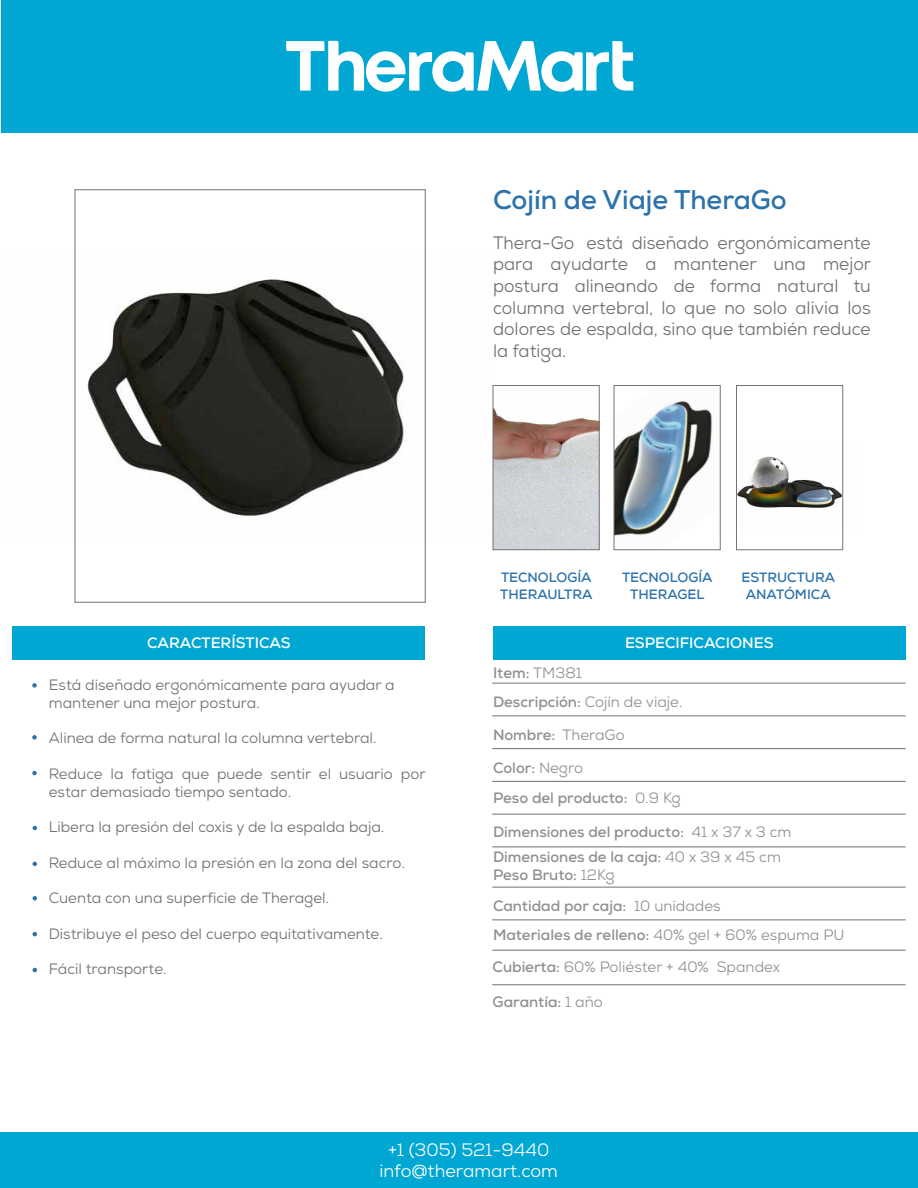
<style>
.page{position:relative;width:918px;height:1188px;background:#fff}
.page>*{position:absolute;margin:0;border:0;box-sizing:border-box;transform-origin:0 0}
.t1{font:700 27px "Nexa";color:#2c72ab}
.t2{font:18px/21.6px "Nexa";color:#717070;text-align:justify}
.t3{font:18px/21.6px "Nexa";color:#fff;text-align:center}
.t4{font:15px/17.9px "Nexa";color:#717070}
.t5{font:700 15px/18px "Nexa";color:#918f93}
.t6{font:15px "Nexa";color:#918f93}
.t7{font:700 15px "Nexa";color:#fff}
.t8{font:700 13.5px/16.2px "Nexa";color:#2c72ab;text-align:center}
.s1{font-weight:400}
.s2{font-weight:700}
</style>
<div class="page">
<img style="left:738px;top:441px;width:106px;height:88px">
<img style="left:74px;top:251px;width:419px;height:292px">
<svg style="left:32px;top:683px;width:5px;height:5px"></svg>
<svg style="left:33px;top:826px;width:4px;height:4px"></svg>
<svg style="left:33px;top:862px;width:4px;height:4px"></svg>
<svg style="left:33px;top:896px;width:4px;height:5px"></svg>
<svg style="left:33px;top:932px;width:4px;height:4px"></svg>
<svg style="left:33px;top:968px;width:4px;height:4px"></svg>
<svg style="left:32px;top:771px;width:5px;height:4px"></svg>
<svg style="left:32px;top:735px;width:5px;height:5px"></svg>
<div style="left:0;top:1132px;width:918px;height:56px;background:#00a7d3"></div>
<div style="left:13px;top:626px;width:412px;height:34px;background:#00a7d3"></div>
<div style="left:493px;top:626px;width:413px;height:34px;background:#00a7d3"></div>
<hr style="left:492px;top:950px;width:414px;height:1px;background:#717070">
<hr style="left:492px;top:984px;width:414px;height:1px;background:#717070">
<hr style="left:492px;top:683px;width:414px;height:1px;background:#717070">
<hr style="left:492px;top:716px;width:414px;height:1px;background:#717070">
<hr style="left:492px;top:748px;width:414px;height:1px;background:#717070">
<hr style="left:492px;top:781px;width:414px;height:1px;background:#717070">
<hr style="left:492px;top:814px;width:414px;height:1px;background:#717070">
<hr style="left:492px;top:846px;width:414px;height:1px;background:#717070">
<hr style="left:492px;top:887px;width:414px;height:1px;background:#717070">
<hr style="left:492px;top:920px;width:414px;height:1px;background:#717070">
<img style="left:495px;top:409px;width:103px;height:139px">
<div style="left:493px;top:385px;width:107px;height:165px;border:1px solid #767473"></div>
<img style="left:616px;top:400px;width:97px;height:136px">
<div style="left:614px;top:385px;width:107px;height:165px;border:1px solid #767473"></div>
<div style="left:736px;top:385px;width:107px;height:165px;border:1px solid #767473"></div>
<div style="left:1px;top:0;width:917px;height:133px;background:#00a7d3"></div>
<svg style="left:286px;top:41px;width:347px;height:51px"></svg>
<h1 class="t1" style="left:493px;top:182px;width:295px">Cojín de Viaje TheraGo</h1>
<p class="t2" style="left:493px;top:232px;width:380px">Thera-Go está diseñado ergonómicamente para ayudarte a mantener una mejor postura alineando de forma natural tu columna vertebral, lo que no solo alivia los dolores de espalda, sino que también reduce la fatiga.</p>
<p class="t8" style="left:500px;top:570px;width:94px;text-align:left">TECNOLOGÍA<br>THERAULTRA</p>
<p class="t8" style="left:622px;top:570px;width:92px">TECNOLOGÍA<br>THERAGEL</p>
<p class="t8" style="left:741px;top:570px;width:95px">ESTRUCTURA<br>ANATÓMICA</p>
<p class="t7" style="left:147px;top:633px;width:145px">CARACTERÍSTICAS</p>
<p class="t7" style="left:625px;top:633px;width:150px">ESPECIFICACIONES</p>
<p class="t4" style="left:49px;top:676px;width:347px">Está diseñado ergonómicamente para ayudar a mantener una mejor postura.</p>
<p class="t4" style="left:49px;top:729px;width:329px">Alinea de forma natural la columna vertebral.</p>
<p class="t4" style="left:49px;top:765px;width:378px">Reduce la fatiga que puede sentir el usuario por estar demasiado tiempo sentado.</p>
<p class="t4" style="left:49px;top:818px;width:337px">Libera la presión del coxis y de la espalda baja.</p>
<p class="t4" style="left:49px;top:854px;width:358px">Reduce al máximo la presión en la zona del sacro.</p>
<p class="t4" style="left:49px;top:889px;width:282px">Cuenta con una superficie de Theragel.</p>
<p class="t4" style="left:49px;top:925px;width:336px">Distribuye el peso del cuerpo equitativamente.</p>
<p class="t4" style="left:49px;top:960px;width:119px">Fácil transporte.</p>
<p class="t5" style="left:493px;top:664px;width:90px">Item: <span class="s1">TM381</span></p>
<p class="t6" style="left:493px;top:692px;width:191px"><span class="s2">Descripción:</span> Cojín de viaje.</p>
<p class="t5" style="left:493px;top:726px;width:133px">Nombre: <span class="s1">TheraGo</span></p>
<p class="t5" style="left:493px;top:759px;width:92px">Color: <span class="s1">Negro</span></p>
<p class="t5" style="left:493px;top:789px;width:189px">Peso del producto: <span class="s1">0.9 Kg</span></p>
<p class="t5" style="left:493px;top:823px;width:300px">Dimensiones del producto: <span class="s1">41 x 37 x 3 cm</span></p>
<p class="t5" style="left:493px;top:848px;width:289px">Dimensiones de la caja: <span class="s1">40 x 39 x 45 cm<br></span>Peso Bruto: <span class="s1">12Kg</span></p>
<p class="t5" style="left:493px;top:897px;width:229px">Cantidad por caja: <span class="s1">10 unidades</span></p>
<p class="t5" style="left:493px;top:925px;width:353px">Materiales de relleno: <span class="s1">40% gel + 60% espuma PU</span></p>
<p class="t6" style="left:493px;top:957px;width:289px"><span class="s2">Cubierta:</span> 60% Poliéster + 40% Spandex</p>
<p class="t5" style="left:493px;top:993px;width:112px">Garantía: <span class="s1">1 año</span></p>
<p class="t3" style="left:380px;top:1139px;width:180px">+1 (305) 521-9440 info@theramart.com</p>
</div>
